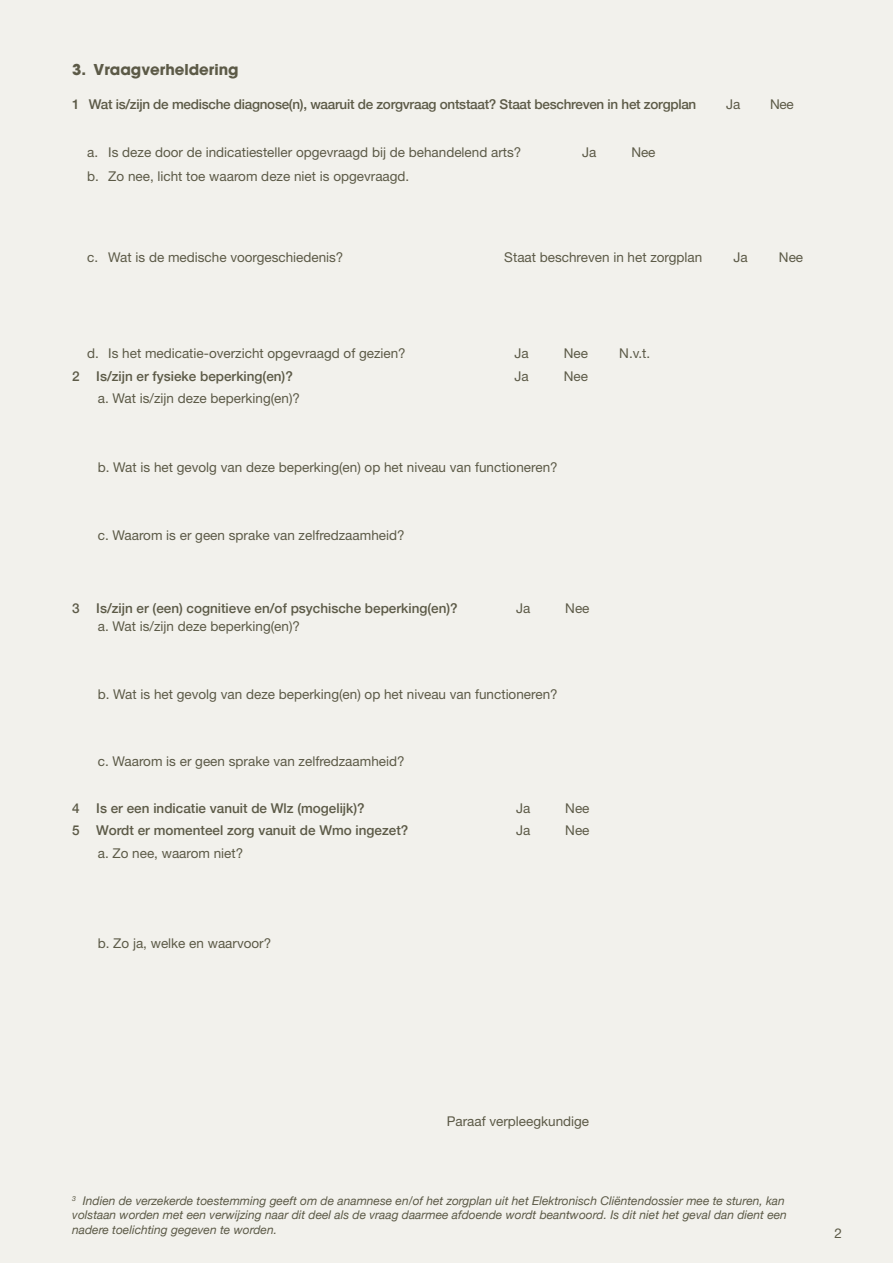
<style>
.page{position:relative;width:893px;height:1263px;background:#f2f1ec}
.page>*{position:absolute;margin:0;border:0;box-sizing:border-box;transform-origin:0 0}
.Kopjes{font:700 15px "Avant Garde";color:#5c5a47}
.Basistekst{font:13.5px "Helvetica Neue";color:#5c5a47}
.Basistekst-2{font:500 13.5px "Helvetica Neue";color:#5c5a47}
.Basistekst-3{font:500 13.5px "Helvetica Neue";letter-spacing:-.02em;color:#5c5a47}
.voetnoot{font:italic 12px/14.4px "Helvetica Neue";color:#5c5a47}
</style>
<div class="page">
<p class="Kopjes" style="left:72px;top:62px;width:168px">3. Vraagverheldering</p>
<p class="Basistekst-3" style="left:72px;top:94px;width:626px">1 Wat is/zijn de medische diagnose(n), waaruit de zorgvraag ontstaat? Staat beschreven in het zorgplan</p>
<p class="Basistekst" style="left:726px;top:97px;width:15px">Ja</p>
<p class="Basistekst" style="left:770px;top:97px;width:25px">Nee</p>
<p class="Basistekst" style="left:87px;top:145px;width:436px">a. Is deze door de indicatiesteller opgevraagd bij de behandelend arts?</p>
<p class="Basistekst" style="left:582px;top:145px;width:16px">Ja</p>
<p class="Basistekst" style="left:631px;top:145px;width:26px">Nee</p>
<p class="Basistekst" style="left:87px;top:169px;width:324px">b. Zo nee, licht toe waarom deze niet is opgevraagd.</p>
<p class="Basistekst" style="left:87px;top:250px;width:258px">c. Wat is de medische voorgeschiedenis?</p>
<p class="Basistekst" style="left:504px;top:250px;width:199px">Staat beschreven in het zorgplan</p>
<p class="Basistekst" style="left:733px;top:250px;width:16px">Ja</p>
<p class="Basistekst" style="left:779px;top:250px;width:26px">Nee</p>
<p class="Basistekst" style="left:87px;top:346px;width:320px">d. Is het medicatie-overzicht opgevraagd of gezien?</p>
<p class="Basistekst" style="left:515px;top:346px;width:16px">Ja</p>
<p class="Basistekst" style="left:564px;top:346px;width:26px">Nee</p>
<p class="Basistekst" style="left:619px;top:346px;width:33px">N.v.t.</p>
<p class="Basistekst-2" style="left:72px;top:365px;width:222px">2 Is/zijn er fysieke beperking(en)?</p>
<p class="Basistekst" style="left:515px;top:368px;width:16px">Ja</p>
<p class="Basistekst" style="left:564px;top:368px;width:26px">Nee</p>
<p class="Basistekst" style="left:98px;top:391px;width:204px">a. Wat is/zijn deze beperking(en)?</p>
<p class="Basistekst" style="left:98px;top:460px;width:461px">b. Wat is het gevolg van deze beperking(en) op het niveau van functioneren?</p>
<p class="Basistekst" style="left:98px;top:527px;width:308px">c. Waarom is er geen sprake van zelfredzaamheid?</p>
<p class="Basistekst-2" style="left:72px;top:598px;width:387px">3 Is/zijn er (een) cognitieve en/of psychische beperking(en)?</p>
<p class="Basistekst" style="left:516px;top:601px;width:16px">Ja</p>
<p class="Basistekst" style="left:565px;top:601px;width:26px">Nee</p>
<p class="Basistekst" style="left:98px;top:619px;width:204px">a. Wat is/zijn deze beperking(en)?</p>
<p class="Basistekst" style="left:98px;top:686px;width:461px">b. Wat is het gevolg van deze beperking(en) op het niveau van functioneren?</p>
<p class="Basistekst" style="left:98px;top:754px;width:308px">c. Waarom is er geen sprake van zelfredzaamheid?</p>
<p class="Basistekst-2" style="left:72px;top:797px;width:294px">4 Is er een indicatie vanuit de Wlz (mogelijk)?</p>
<p class="Basistekst" style="left:516px;top:800px;width:16px">Ja</p>
<p class="Basistekst" style="left:565px;top:800px;width:26px">Nee</p>
<p class="Basistekst-2" style="left:72px;top:820px;width:338px">5 Wordt er momenteel zorg vanuit de Wmo ingezet?</p>
<p class="Basistekst" style="left:516px;top:823px;width:16px">Ja</p>
<p class="Basistekst" style="left:565px;top:823px;width:26px">Nee</p>
<p class="Basistekst" style="left:98px;top:845px;width:147px">a. Zo nee, waarom niet?</p>
<p class="Basistekst" style="left:98px;top:935px;width:175px">b. Zo ja, welke en waarvoor?</p>
<p class="Basistekst" style="left:447px;top:1113px;width:144px">Paraaf verpleegkundige</p>
<p class="voetnoot" style="left:72px;top:1194px;width:716px"><sup>3</sup> Indien de verzekerde toestemming geeft om de anamnese en/of het zorgplan uit het Elektronisch Cliëntendossier mee te sturen, kan volstaan worden met een verwijzing naar dit deel als de vraag daarmee afdoende wordt beantwoord. Is dit niet het geval dan dient een nadere toelichting gegeven te worden.</p>
<p class="Basistekst" style="left:834px;top:1225px;width:9px">2</p>
</div>
